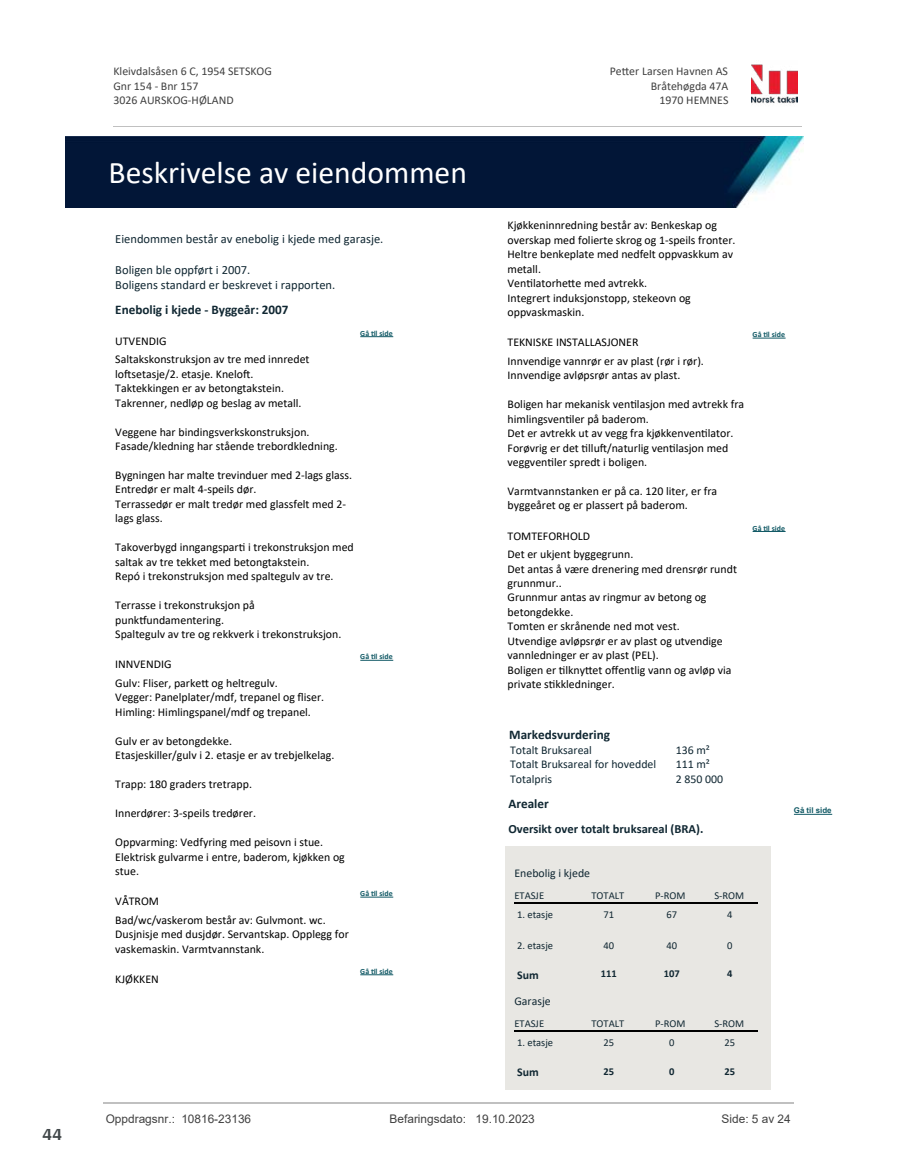
<style>
.page{position:relative;width:915px;height:1172px;background:#fff}
.page>*{position:absolute;margin:0;border:0;box-sizing:border-box;transform-origin:0 0}
.t1{font:31.65px "Calibri";color:#fff}
.t2{font:700 18px "Arya";color:#414749}
.t3{font:700 13.2px "Calibri";color:#102732}
.t4{font:12.45px/15.3px "Calibri";color:#102732}
.t5{font:700 12.45px "Calibri";color:#102732}
.t6{font:11.85px/14.4px "Calibri";color:#000}
.t7{font:11.85px/14.5px "Calibri";color:#404040}
.t8{font:11.85px "Calibri";color:#102732}
.t9{font:11.85px "Arial";color:#404040}
.t10{font:700 11.85px "Calibri";color:#102732}
.t11{font:10.5px "Calibri";color:#102732}
.t12{font:700 10.5px "Calibri";color:#102732}
.t13{font:700 7.95px "Calibri";color:#115965}
.t14{font:700 7.95px "Arial";color:#115965}
</style>
<div class="page">
<hr style="left:360px;top:336px;width:33px;height:1px;background:#115965">
<hr style="left:360px;top:660px;width:33px;height:1px;background:#115965">
<hr style="left:360px;top:897px;width:33px;height:1px;background:#115965">
<hr style="left:360px;top:974px;width:33px;height:1px;background:#115965">
<div style="left:504px;top:846px;width:266px;height:243px;background:#e8e7e3"></div>
<hr style="left:514px;top:902px;width:62px;height:2px;background:#000">
<hr style="left:576px;top:902px;width:63px;height:2px;background:#000">
<hr style="left:639px;top:902px;width:62px;height:2px;background:#000">
<hr style="left:701px;top:902px;width:56px;height:2px;background:#000">
<hr style="left:514px;top:1030px;width:62px;height:2px;background:#000">
<hr style="left:576px;top:1030px;width:63px;height:2px;background:#000">
<hr style="left:639px;top:1030px;width:62px;height:2px;background:#000">
<hr style="left:701px;top:1030px;width:56px;height:2px;background:#000">
<hr style="left:752px;top:338px;width:33px;height:1px;background:#115965">
<hr style="left:752px;top:531px;width:33px;height:1px;background:#115965">
<hr style="left:793px;top:814px;width:38px;height:1px;background:#115965">
<img style="left:751px;top:64px;width:46px;height:40px">
<hr style="left:113px;top:127px;width:688px;height:1px;background:#c0c0c0">
<img style="left:65px;top:137px;width:738px;height:71px">
<hr style="left:103px;top:1102px;width:690px;height:1px;background:#c0c0c0">
<h2 class="t2" style="left:43px;top:1123px;width:21px">44</h2>
<p class="t7" style="left:113px;top:64px;width:160px">Kleivdalsåsen 6 C, 1954 SETSKOG<br>Gnr 154 - Bnr 157<br>3026 AURSKOG-HØLAND</p>
<p class="t7" style="left:609px;top:64px;width:120px">Pe琀琀er Larsen Havnen AS</p>
<p class="t7" style="left:650px;top:78px;width:79px">Bråtehøgda 47A</p>
<p class="t7" style="left:659px;top:93px;width:70px">1970 HEMNES</p>
<h1 class="t1" style="left:109px;top:150px;width:360px">Beskrivelse av eiendommen</h1>
<p class="t4" style="left:115px;top:231px;width:269px">Eiendommen består av enebolig i kjede med garasje.</p>
<p class="t4" style="left:115px;top:261px;width:221px">Boligen ble oppført i 2007.<br>Boligens standard er beskrevet i rapporten.</p>
<p class="t3" style="left:115px;top:300px;width:175px">Enebolig i kjede - Byggeår: 2007</p>
<p class="t6" style="left:115px;top:333px;width:53px">UTVENDIG</p>
<p class="t13" style="left:360px;top:327px;width:34px">Gå 琀椀l side</p>
<p class="t6" style="left:115px;top:352px;width:196px">Saltakskonstruksjon av tre med innredet lo昀琀setasje/2. etasje. Knelo昀琀.<br>Taktekkingen er av betongtakstein.<br>Takrenner, nedløp og beslag av metall.</p>
<p class="t6" style="left:115px;top:424px;width:224px">Veggene har bindingsverkskonstruksjon.<br>Fasade/kledning har stående trebordkledning.</p>
<p class="t6" style="left:115px;top:468px;width:238px">Bygningen har malte trevinduer med 2-lags glass.<br>Entredør er malt 4-speils dør.<br>Terrassedør er malt tredør med glassfelt med 2- lags glass.</p>
<p class="t6" style="left:115px;top:540px;width:240px">Takoverbygd inngangspar琀椀 i trekonstruksjon med saltak av tre tekket med betongtakstein.<br>Repó i trekonstruksjon med spaltegulv av tre.</p>
<p class="t6" style="left:115px;top:598px;width:227px">Terrasse i trekonstruksjon på<br>punk琀昀undamentering.<br>Spaltegulv av tre og rekkverk i trekonstruksjon.</p>
<p class="t6" style="left:115px;top:657px;width:58px">INNVENDIG</p>
<p class="t13" style="left:360px;top:651px;width:34px">Gå 琀椀l side</p>
<p class="t6" style="left:115px;top:675px;width:210px">Gulv: Fliser, parke琀琀 og heltregulv.<br>Vegger: Panelplater/mdf, trepanel og 昀氀iser.<br>Himling: Himlingspanel/mdf og trepanel.</p>
<p class="t6" style="left:115px;top:733px;width:220px">Gulv er av betongdekke.<br>Etasjeskiller/gulv i 2. etasje er av trebjelkelag.</p>
<p class="t6" style="left:115px;top:777px;width:138px">Trapp: 180 graders tretrapp.</p>
<p class="t6" style="left:115px;top:806px;width:142px">Innerdører: 3-speils tredører.</p>
<p class="t6" style="left:115px;top:835px;width:231px">Oppvarming: Vedfyring med peisovn i stue.<br>Elektrisk gulvarme i entre, baderom, kjøkken og stue.</p>
<p class="t6" style="left:115px;top:894px;width:45px">VÅTROM</p>
<p class="t6" style="left:115px;top:912px;width:235px">Bad/wc/vaskerom består av: Gulvmont. wc.<br>Dusjnisje med dusjdør. Servantskap. Opplegg for vaskemaskin. Varmtvannstank.</p>
<p class="t6" style="left:115px;top:971px;width:45px">KJØKKEN</p>
<p class="t13" style="left:360px;top:888px;width:34px">Gå 琀椀l side</p>
<p class="t13" style="left:360px;top:965px;width:34px">Gå 琀椀l side</p>
<p class="t6" style="left:507px;top:218px;width:229px">Kjøkkeninnredning består av: Benkeskap og overskap med folierte skrog og 1-speils fronter.<br>Heltre benkeplate med nedfelt oppvaskkum av metall.<br>Ven琀椀latorhe琀琀e med avtrekk.<br>Integrert induksjonstopp, stekeovn og oppvaskmaskin.</p>
<p class="t6" style="left:507px;top:335px;width:132px">TEKNISKE INSTALLASJONER</p>
<p class="t6" style="left:507px;top:353px;width:198px">Innvendige vannrør er av plast (rør i rør).<br>Innvendige avløpsrør antas av plast.</p>
<p class="t6" style="left:507px;top:397px;width:238px">Boligen har mekanisk ven琀椀lasjon med avtrekk fra himlingsven琀椀ler på baderom.<br>Det er avtrekk ut av vegg fra kjøkkenven琀椀lator.<br>Forøvrig er det 琀椀llu昀琀/naturlig ven琀椀lasjon med veggven琀椀ler spredt i boligen.</p>
<p class="t6" style="left:507px;top:483px;width:211px">Varmtvannstanken er på ca. 120 liter, er fra byggeåret og er plassert på baderom.</p>
<p class="t6" style="left:507px;top:528px;width:84px">TOMTEFORHOLD</p>
<p class="t6" style="left:507px;top:547px;width:231px">Det er ukjent byggegrunn.<br>Det antas å være drenering med drensrør rundt grunnmur..<br>Grunnmur antas av ringmur av betong og betongdekke.<br>Tomten er skrånende ned mot vest.<br>Utvendige avløpsrør er av plast og utvendige vannledninger er av plast (PEL).<br>Boligen er 琀椀lkny琀琀et o昀昀entlig vann og avløp via private s琀椀kkledninger.</p>
<p class="t13" style="left:752px;top:329px;width:34px">Gå 琀椀l side</p>
<p class="t13" style="left:752px;top:522px;width:34px">Gå 琀椀l side</p>
<p class="t3" style="left:509px;top:725px;width:102px">Markedsvurdering</p>
<p class="t8" style="left:510px;top:770px;width:44px">Totalpris</p>
<p class="t8" style="left:675px;top:770px;width:49px">2 850 000</p>
<p class="t8" style="left:510px;top:741px;width:83px">Totalt Bruksareal</p>
<p class="t8" style="left:675px;top:741px;width:36px">136 m²</p>
<p class="t8" style="left:510px;top:756px;width:147px">Totalt Bruksareal for hoveddel</p>
<p class="t8" style="left:675px;top:756px;width:36px">111 m²</p>
<p class="t3" style="left:508px;top:794px;width:42px">Arealer</p>
<p class="t5" style="left:508px;top:820px;width:196px">Oversikt over totalt bruksareal (BRA).</p>
<p class="t8" style="left:514px;top:865px;width:77px">Enebolig i kjede</p>
<p class="t11" style="left:514px;top:888px;width:31px">ETASJE</p>
<p class="t11" style="left:591px;top:888px;width:34px">TOTALT</p>
<p class="t11" style="left:655px;top:888px;width:32px">P-ROM</p>
<p class="t11" style="left:714px;top:888px;width:31px">S-ROM</p>
<p class="t11" style="left:517px;top:907px;width:38px">1. etasje</p>
<p class="t11" style="left:603px;top:907px;width:12px">71</p>
<p class="t11" style="left:666px;top:907px;width:12px">67</p>
<p class="t11" style="left:726px;top:907px;width:7px">4</p>
<p class="t11" style="left:517px;top:938px;width:38px">2. etasje</p>
<p class="t11" style="left:603px;top:938px;width:12px">40</p>
<p class="t11" style="left:666px;top:938px;width:12px">40</p>
<p class="t11" style="left:726px;top:938px;width:7px">0</p>
<p class="t10" style="left:517px;top:966px;width:23px">Sum</p>
<p class="t12" style="left:600px;top:966px;width:18px">111</p>
<p class="t12" style="left:663px;top:966px;width:18px">107</p>
<p class="t12" style="left:726px;top:966px;width:7px">4</p>
<p class="t8" style="left:514px;top:993px;width:38px">Garasje</p>
<p class="t11" style="left:514px;top:1016px;width:31px">ETASJE</p>
<p class="t11" style="left:591px;top:1016px;width:34px">TOTALT</p>
<p class="t11" style="left:655px;top:1016px;width:32px">P-ROM</p>
<p class="t11" style="left:714px;top:1016px;width:31px">S-ROM</p>
<p class="t11" style="left:517px;top:1035px;width:38px">1. etasje</p>
<p class="t11" style="left:603px;top:1035px;width:12px">25</p>
<p class="t11" style="left:668px;top:1035px;width:7px">0</p>
<p class="t11" style="left:724px;top:1035px;width:12px">25</p>
<p class="t10" style="left:517px;top:1063px;width:23px">Sum</p>
<p class="t12" style="left:603px;top:1064px;width:12px">25</p>
<p class="t12" style="left:668px;top:1064px;width:7px">0</p>
<p class="t12" style="left:724px;top:1064px;width:12px">25</p>
<p class="t14" style="left:793px;top:805px;width:39px">Gå til side</p>
<p class="t9" style="left:106px;top:1111px;width:147px">Oppdragsnr.: 10816-23136</p>
<p class="t9" style="left:389px;top:1111px;width:147px">Befaringsdato: 19.10.2023</p>
<p class="t9" style="left:721px;top:1111px;width:71px">Side: 5 av 24</p>
</div>
